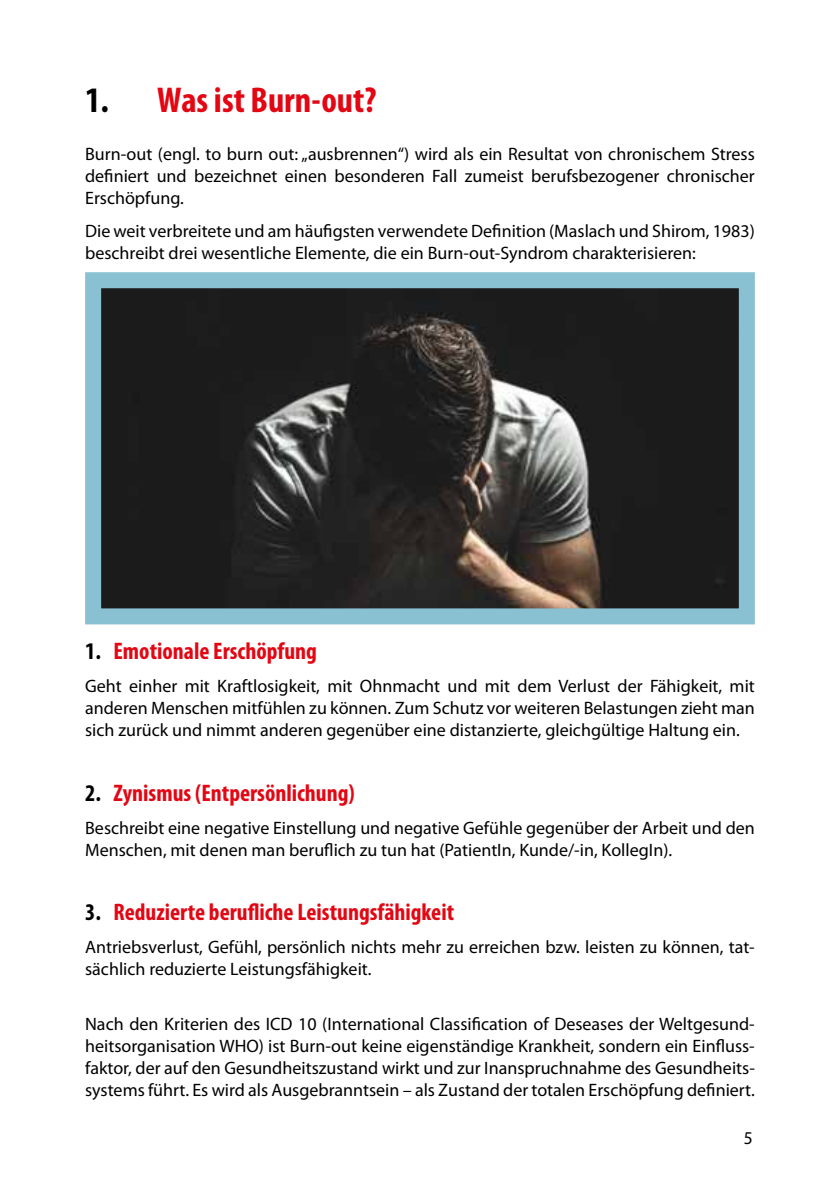
<style>
.page{position:relative;width:840px;height:1191px;background:#fff}
.page>*{position:absolute;margin:0;border:0;box-sizing:border-box;transform-origin:0 0}
.t1{font:700 condensed 36px "Myriad Pro";color:#e30613}
.t2{font:700 condensed 24px "Myriad Pro";color:#e30613}
.t3{font:18px/22px "Myriad Pro";color:#000;text-align:justify}
.s1{color:#000}
</style>
<div class="page">
<img style="left:102px;top:289px;width:635px;height:318px">
<div style="left:85px;top:272px;width:669px;height:352px;border:16px solid #89c1d3"></div>
<h1 class="t1" style="left:85px;top:78px;width:293px"><span class="s1">1.</span> Was ist Burn-out?</h1>
<p class="t3" style="left:85px;top:142px;width:670px">Burn-out (engl. to burn out: „ausbrennen“) wird als ein Resultat von chronischem Stress definiert und bezeichnet einen besonderen Fall zumeist berufsbezogener chronischer Erschöpfung.</p>
<p class="t3" style="left:85px;top:219px;width:670px">Die weit verbreitete und am häufigsten verwendete Definition (Maslach und Shirom, 1983) beschreibt drei wesentliche Elemente, die ein Burn-out-Syndrom charakterisieren:</p>
<h2 class="t2" style="left:85px;top:636px;width:233px"><span class="s1">1.</span> Emotionale Erschöpfung</h2>
<p class="t3" style="left:85px;top:675px;width:671px">Geht einher mit Kraftlosigkeit, mit Ohnmacht und mit dem Verlust der Fähigkeit, mit anderen Menschen mitfühlen zu können. Zum Schutz vor weiteren Belastungen zieht man sich zurück und nimmt anderen gegenüber eine distanzierte, gleichgültige Haltung ein.</p>
<h2 class="t2" style="left:85px;top:778px;width:271px"><span class="s1">2.</span> Zynismus (Entpersönlichung)</h2>
<p class="t3" style="left:85px;top:816px;width:671px">Beschreibt eine negative Einstellung und negative Gefühle gegenüber der Arbeit und den<br>Menschen, mit denen man beruflich zu tun hat (PatientIn, Kunde/-in, KollegIn).</p>
<h2 class="t2" style="left:85px;top:897px;width:370px"><span class="s1">3.</span> Reduzierte berufliche Leistungsfähigkeit</h2>
<p class="t3" style="left:85px;top:936px;width:670px">Antriebsverlust, Gefühl, persönlich nichts mehr zu erreichen bzw. leisten zu können, tat&shy;sächlich reduzierte Leistungsfähigkeit.</p>
<p class="t3" style="left:85px;top:1013px;width:671px">Nach den Kriterien des ICD 10 (International Classification of Deseases der Weltgesund&shy;heitsorganisation WHO) ist Burn-out keine eigenständige Krankheit, sondern ein Einfluss&shy;faktor, der auf den Gesundheitszustand wirkt und zur Inanspruchnahme des Gesundheits&shy;systems führt. Es wird als Ausgebranntsein – als Zustand der totalen Erschöpfung definiert.</p>
<p class="t3" style="left:743px;top:1126px;width:10px">5</p>
</div>
